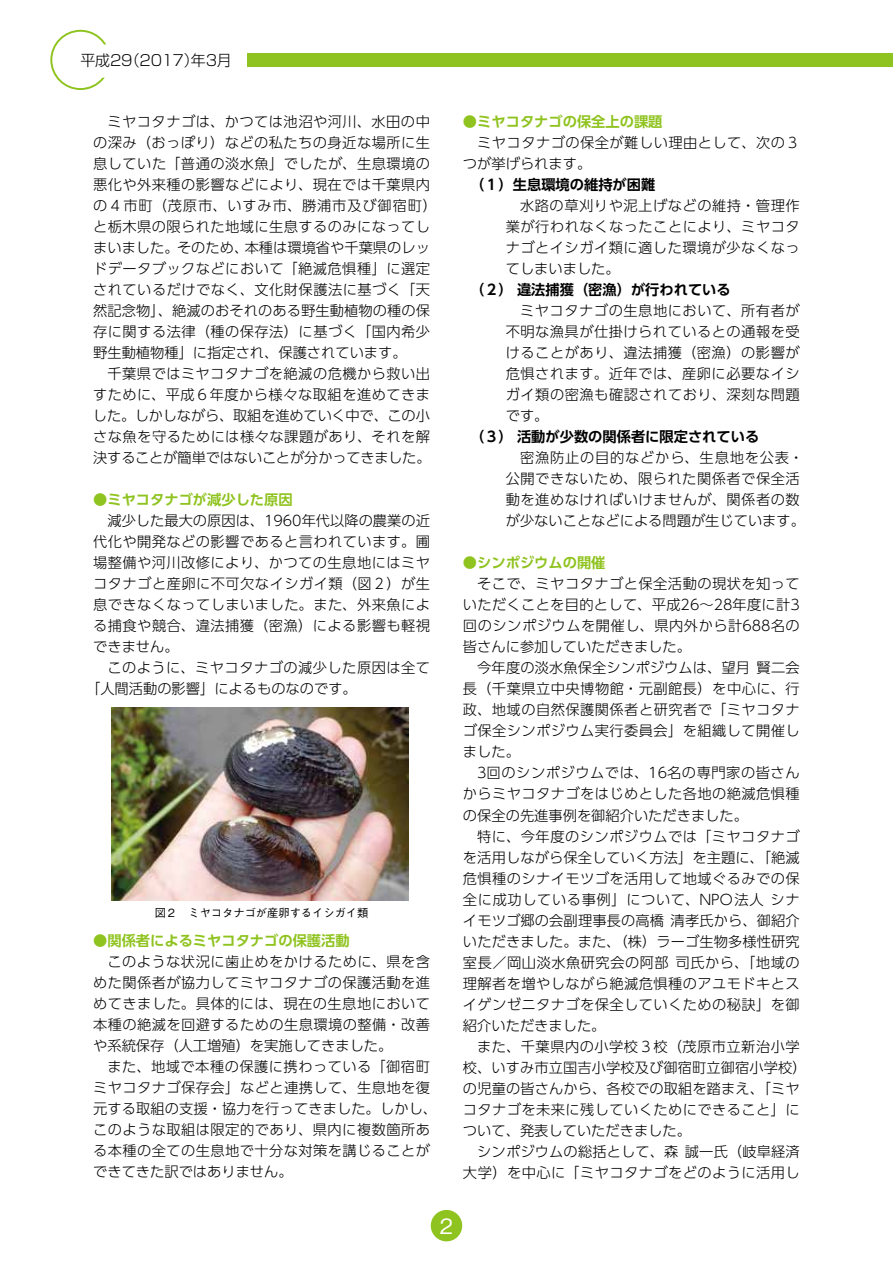
<style>
.page{position:relative;width:893px;height:1263px;background:#fff}
.page>*{position:absolute;margin:0;border:0;box-sizing:border-box;transform-origin:0 0}
.t1{font:500 21px "Gothic BBB Pro";color:#fff}
.t2{font:300 15px "Shin Go Pro";letter-spacing:-.015em;color:#000}
.t3{font:300 14.25px/21px "UD Shin Go Pro";letter-spacing:.03em;color:#000;text-align:justify}
.t4{font:300 14.25px/21px "UD Shin Go Pro";letter-spacing:.005em;color:#000}
.t5{font:700 14.25px "UD Shin Go Pro De";color:#8fc31f}
.t6{font:700 14.25px "UD Shin Go Pro De";color:#000}
.t7{font:500 11.25px "Gothic BBB Pro";color:#000}
</style>
<div class="page">
<div style="left:431px;top:1210px;width:31px;height:31px;background:#8fc31f;border-radius:50%"></div>
<svg style="left:50px;top:30px;width:56px;height:60px"></svg>
<div style="left:248px;top:53px;width:645px;height:14px;background:#8fc31f"></div>
<img style="left:111px;top:708px;width:298px;height:193px">
<p class="t2" style="left:80px;top:48px;width:153px">平成29（2017）年3月</p>
<p class="t3" style="left:93px;top:111px;width:345px;text-align:left;text-indent:14px">ミヤコタナゴは、かつては池沼や河川、水田の中の深み（おっぽり）などの私たちの身近な場所に生息していた「普通の淡水魚」でしたが、生息環境の悪化や外来種の影響などにより、現在では千葉県内の４市町（茂原市、いすみ市、勝浦市及び御宿町）と栃木県の限られた地域に生息するのみになってしまいました。そのため、本種は環境省や千葉県のレッドデータブックなどにおいて「絶滅危惧種」に選定されているだけでなく、文化財保護法に基づく「天然記念物」、絶滅のおそれのある野生動植物の種の保存に関する法律（種の保存法）に基づく「国内希少野生動植物種」に指定され、保護されています。</p>
<p class="t3" style="left:93px;top:363px;width:339px;text-indent:14px">千葉県ではミヤコタナゴを絶滅の危機から救い出すために、平成６年度から様々な取組を進めてきました。しかしながら、取組を進めていく中で、この小さな魚を守るためには様々な課題があり、それを解決することが簡単ではないことが分かってきました。</p>
<p class="t5" style="left:93px;top:488px;width:201px">●ミヤコタナゴが減少した原因</p>
<p class="t3" style="left:93px;top:510px;width:338px;text-indent:14px">減少した最大の原因は、1960年代以降の農業の近代化や開発などの影響であると言われています。圃場整備や河川改修により、かつての生息地にはミヤコタナゴと産卵に不可欠なイシガイ類（図２）が生息できなくなってしまいました。また、外来魚による捕食や競合、違法捕獲（密漁）による影響も軽視できません。</p>
<p class="t3" style="left:86px;top:657px;width:345px;text-indent:21px">このように、ミヤコタナゴの減少した原因は全て「人間活動の影響」によるものなのです。</p>
<p class="t7" style="left:155px;top:903px;width:215px">図２　ミヤコタナゴが産卵するイシガイ類</p>
<p class="t5" style="left:93px;top:929px;width:258px">●関係者によるミヤコタナゴの保護活動</p>
<p class="t3" style="left:93px;top:951px;width:338px;text-indent:14px">このような状況に歯止めをかけるために、県を含めた関係者が協力してミヤコタナゴの保護活動を進めてきました。具体的には、現在の生息地において本種の絶滅を回避するための生息環境の整備・改善や系統保存（人工増殖）を実施してきました。</p>
<p class="t3" style="left:93px;top:1056px;width:345px;text-align:left;text-indent:14px">また、地域で本種の保護に携わっている「御宿町ミヤコタナゴ保存会」などと連携して、生息地を復元する取組の支援・協力を行ってきました。しかし、このような取組は限定的であり、県内に複数箇所ある本種の全ての生息地で十分な対策を講じることができてきた訳ではありません。</p>
<p class="t5" style="left:463px;top:110px;width:201px">●ミヤコタナゴの保全上の課題</p>
<p class="t3" style="left:463px;top:132px;width:338px;text-indent:14px">ミヤコタナゴの保全が難しい理由として、次の３つが挙げられます。</p>
<p class="t6" style="left:470px;top:173px;width:187px">（１）生息環境の維持が困難</p>
<p class="t3" style="left:506px;top:195px;width:295px;text-indent:14px">水路の草刈りや泥上げなどの維持・管理作業が行われなくなったことにより、ミヤコタナゴとイシガイ類に適した環境が少なくなってしまいました。</p>
<p class="t6" style="left:470px;top:278px;width:262px">（２） 違法捕獲（密漁）が行われている</p>
<p class="t3" style="left:506px;top:300px;width:295px;text-indent:14px">ミヤコタナゴの生息地において、所有者が不明な漁具が仕掛けられているとの通報を受けることがあり、違法捕獲（密漁）の影響が危惧されます。近年では、産卵に必要なイシガイ類の密漁も確認されており、深刻な問題です。</p>
<p class="t6" style="left:470px;top:425px;width:291px">（３） 活動が少数の関係者に限定されている</p>
<p class="t3" style="left:506px;top:447px;width:301px;text-align:left;text-indent:14px">密漁防止の目的などから、生息地を公表・公開できないため、限られた関係者で保全活動を進めなければいけませんが、関係者の数が少ないことなどによる問題が生じています。</p>
<p class="t5" style="left:463px;top:551px;width:144px">●シンポジウムの開催</p>
<p class="t3" style="left:463px;top:573px;width:338px;text-indent:14px">そこで、ミヤコタナゴと保全活動の現状を知っていただくことを目的として、平成26～28年度に計3回のシンポジウムを開催し、県内外から計688名の皆さんに参加していただきました。</p>
<p class="t3" style="left:463px;top:657px;width:338px;text-indent:14px">今年度の淡水魚保全シンポジウムは、望月 賢二会長（千葉県立中央博物館・元副館長）を中心に、行政、地域の自然保護関係者と研究者で「ミヤコタナゴ保全シンポジウム実行委員会」を組織して開催しました。</p>
<p class="t3" style="left:463px;top:762px;width:338px;text-indent:14px">3回のシンポジウムでは、16名の専門家の皆さんからミヤコタナゴをはじめとした各地の絶滅危惧種の保全の先進事例を御紹介いただきました。</p>
<p class="t3" style="left:463px;top:825px;width:338px;text-indent:14px">特に、今年度のシンポジウムでは「ミヤコタナゴを活用しながら保全していく方法」を主題に、「絶滅危惧種のシナイモツゴを活用して地域ぐるみでの保全に成功している事例」について、NPO法人 シナイモツゴ郷の会副理事長の高橋 清孝氏から、御紹介いただきました。また、（株）ラーゴ生物多様性研究室長／岡山淡水魚研究会の阿部 司氏から、「地域の理解者を増やしながら絶滅危惧種のアユモドキとスイゲンゼニタナゴを保全していくための秘訣」を御紹介いただきました。</p>
<p class="t4" style="left:463px;top:1035px;width:345px;text-indent:14px">また、千葉県内の小学校３校（茂原市立新治小学校、いすみ市立国吉小学校及び御宿町立御宿小学校）の児童の皆さんから、各校での取組を踏まえ、「ミヤコタナゴを未来に残していくためにできること」について、発表していただきました。</p>
<p class="t3" style="left:463px;top:1140px;width:338px;text-align:right">シンポジウムの総括として、森 誠一氏（岐阜経済大学）を中心に「ミヤコタナゴをどのように活用し</p>
<h1 class="t1" style="left:440px;top:1209px;width:15px">2</h1>
</div>
